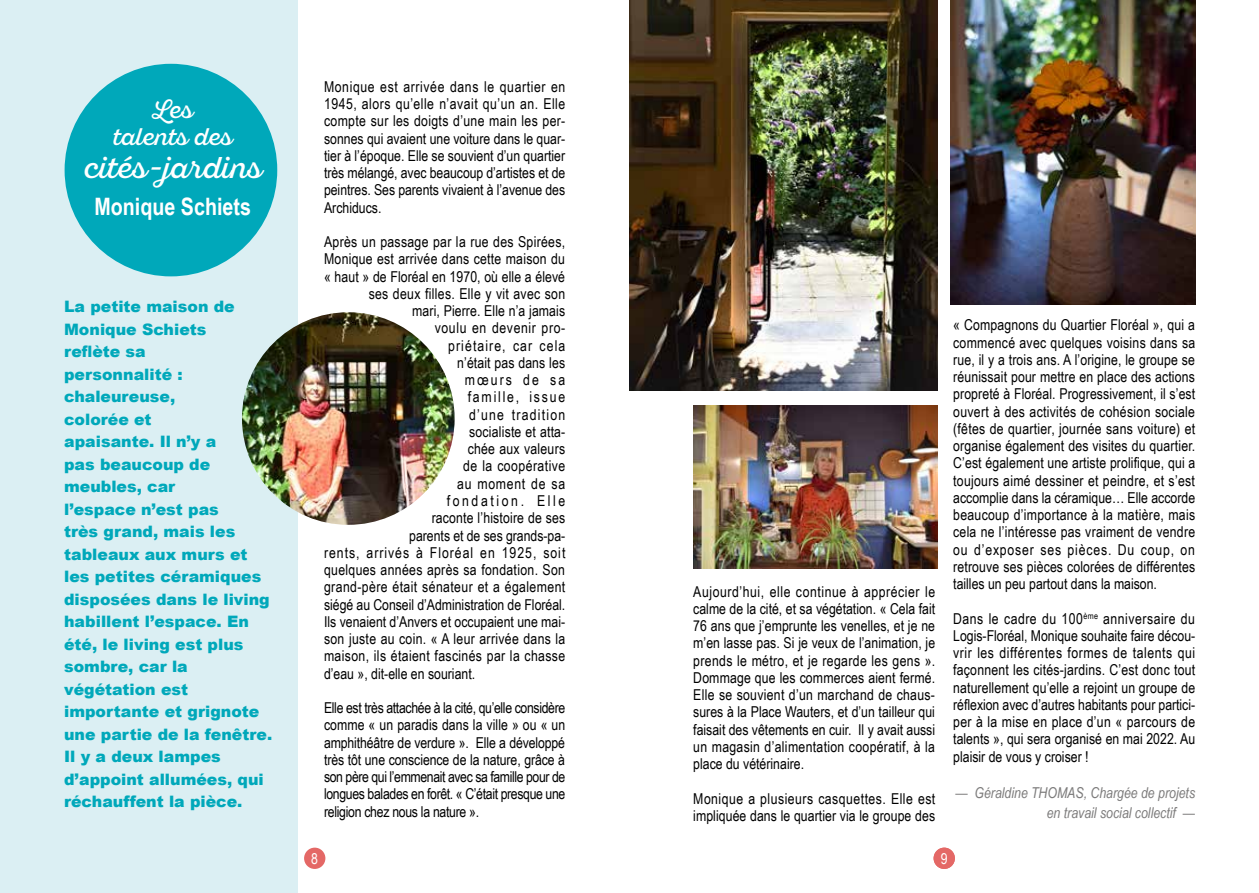
<style>
.page{position:relative;width:1259px;height:893px;background:#fff}
.page>*{position:absolute;margin:0;border:0;box-sizing:border-box;transform-origin:0 0}
.t1{font:30px "Sant Elia Script Alt";color:#fff}
.t2{font:700 24px "Arial Narrow";color:#fff}
.t3{font:24px/27px "Sant Elia Script Alt";color:#fff;text-align:center}
.t4{font:900 15.75px/22.5px "Arial";color:#00a8ba}
.t5{font:15px/17.2px "Arial Narrow";letter-spacing:.01em;color:#000;text-align:justify}
.t6{font:italic 15px/19.5px "Arial Narrow";color:#7c7b7b;text-align:right}
.t7{font:15px "Arial Narrow";letter-spacing:.065em;color:#000}
.t8{font:15px "Arial Narrow";letter-spacing:.04em;color:#000}
.t9{font:15px "Arial Narrow";letter-spacing:.07em;color:#000}
.t10{font:15px "Arial Narrow";letter-spacing:.03em;color:#000}
.t11{font:15px "Arial Narrow";letter-spacing:.08em;color:#000}
.t12{font:15px "Arial Narrow";letter-spacing:.175em;color:#000}
.t13{font:15px "Arial Narrow";letter-spacing:.12em;color:#000}
.t14{font:15px "Arial Narrow";letter-spacing:.045em;color:#000}
.t15{font:15px "Arial Narrow";letter-spacing:.14em;color:#000}
.t16{font:15px "Arial Narrow";color:#fff}
</style>
<div class="page">
<div style="left:304px;top:848px;width:21px;height:21px;background:#e46866;border-radius:50%"></div>
<div style="left:933px;top:848px;width:22px;height:21px;background:#e46866;border-radius:50%"></div>
<img style="left:629px;top:0;width:308px;height:391px">
<img style="left:693px;top:406px;width:244px;height:163px">
<img style="left:950px;top:0;width:245px;height:304px">
<div style="left:0;top:0;width:297px;height:893px;background:#dbeff3"></div>
<div style="left:65px;top:64px;width:212px;height:212px;background:#00a8ba;border-radius:50%"></div>
<img style="left:242px;top:312px;width:212px;height:213px;border-radius:106px">
<h2 class="t3" style="left:113px;top:96px;width:121px">Les talents des</h2>
<h1 class="t1" style="left:84px;top:150px;width:179px">cités-jardins</h1>
<h2 class="t2" style="left:95px;top:193px;width:158px">Monique Schiets</h2>
<p class="t4" style="left:64px;top:295px;width:210px">La petite maison de<br>Monique Schiets<br>reflète sa<br>personnalité : chaleureuse,<br>colorée et<br>apaisante. Il n’y a<br>pas beaucoup de meubles, car<br>l’espace n’est pas<br>très grand, mais les tableaux aux murs et les petites céramiques disposées dans le living habillent l’espace. En été, le living est plus sombre, car la végétation est importante et grignote une partie de la fenêtre.<br>Il y a deux lampes d’appoint allumées, qui réchauffent la pièce.</p>
<p class="t5" style="left:324px;top:78px;width:243px">Monique est arrivée dans le quartier en 1945, alors qu’elle n’avait qu’un an. Elle compte sur les doigts d’une main les per&shy;sonnes qui avaient une voiture dans le quar&shy;tier à l’époque. Elle se souvient d’un quartier très mélangé, avec beaucoup d’artistes et de peintres. Ses parents vivaient à l’avenue des Archiducs.</p>
<p class="t5" style="left:324px;top:233px;width:243px">Après un passage par la rue des Spirées,</p>
<p class="t5" style="left:324px;top:250px;width:242px">Monique est arrivée dans cette maison du</p>
<p class="t5" style="left:324px;top:268px;width:242px">« haut » de Floréal en 1970, où elle a élevé</p>
<p class="t5" style="left:369px;top:285px;width:198px">ses deux filles. Elle y vit avec son</p>
<p class="t5" style="left:412px;top:302px;width:154px">mari, Pierre. Elle n’a jamais</p>
<p class="t8" style="left:435px;top:320px;width:132px">voulu en devenir pro-</p>
<p class="t9" style="left:448px;top:337px;width:119px">priétaire, car cela</p>
<p class="t5" style="left:457px;top:354px;width:109px">n’était pas dans les</p>
<p class="t15" style="left:465px;top:371px;width:102px">mœurs de sa</p>
<p class="t13" style="left:468px;top:389px;width:99px">famille, issue</p>
<p class="t11" style="left:469px;top:406px;width:98px">d’une tradition</p>
<p class="t5" style="left:469px;top:423px;width:98px">socialiste et atta-</p>
<p class="t5" style="left:468px;top:440px;width:99px">chée aux valeurs</p>
<p class="t10" style="left:463px;top:458px;width:104px">de la coopérative</p>
<p class="t14" style="left:457px;top:475px;width:109px">au moment de sa</p>
<p class="t12" style="left:447px;top:492px;width:120px">fondation. Elle</p>
<p class="t5" style="left:432px;top:509px;width:135px">raconte l’histoire de ses</p>
<p class="t5" style="left:409px;top:526px;width:158px">parents et de ses grands-pa-</p>
<p class="t7" style="left:324px;top:544px;width:243px">rents, arrivés à Floréal en 1925, soit</p>
<p class="t5" style="left:324px;top:561px;width:242px">quelques années après sa fondation. Son</p>
<p class="t5" style="left:324px;top:578px;width:243px">grand-père était sénateur et a également</p>
<p class="t5" style="left:324px;top:595px;width:243px">siégé au Conseil d’Administration de Floréal.</p>
<p class="t5" style="left:324px;top:613px;width:243px">Ils venaient d’Anvers et occupaient une mai-</p>
<p class="t5" style="left:324px;top:630px;width:243px">son juste au coin. « A leur arrivée dans la</p>
<p class="t5" style="left:324px;top:647px;width:243px">maison, ils étaient fascinés par la chasse</p>
<p class="t5" style="left:324px;top:664px;width:153px">d’eau », dit-elle en souriant.</p>
<p class="t5" style="left:324px;top:699px;width:243px">Elle est très attachée à la cité, qu’elle considère comme « un paradis dans la ville » ou « un amphithéâtre de verdure ». Elle a développé très tôt une conscience de la nature, grâce à son père qui l’emmenait avec sa famille pour de longues balades en forêt. « C’était presque une religion chez nous la nature ».</p>
<p class="t5" style="left:693px;top:583px;width:244px">Aujourd’hui, elle continue à apprécier le calme de la cité, et sa végétation. « Cela fait 76 ans que j’emprunte les venelles, et je ne m’en lasse pas. Si je veux de l’animation, je prends le métro, et je regarde les gens ».<br>Dommage que les commerces aient fermé.<br>Elle se souvient d’un marchand de chaus&shy;sures à la Place Wauters, et d’un tailleur qui faisait des vêtements en cuir. Il y avait aussi un magasin d’alimentation coopératif, à la place du vétérinaire.</p>
<p class="t5" style="left:693px;top:790px;width:243px">Monique a plusieurs casquettes. Elle est impliquée dans le quartier via le groupe des</p>
<p class="t5" style="left:953px;top:316px;width:244px">« Compagnons du Quartier Floréal », qui a commencé avec quelques voisins dans sa rue, il y a trois ans. A l’origine, le groupe se réunissait pour mettre en place des actions propreté à Floréal. Progressivement, il s’est ouvert à des activités de cohésion sociale (fêtes de quartier, journée sans voiture) et organise également des visites du quartier.<br>C’est également une artiste prolifique, qui a toujours aimé dessiner et peindre, et s’est accomplie dans la céramique… Elle accorde beaucoup d’importance à la matière, mais cela ne l’intéresse pas vraiment de vendre ou d’exposer ses pièces. Du coup, on retrouve ses pièces colorées de différentes tailles un peu partout dans la maison.</p>
<p class="t5" style="left:953px;top:610px;width:244px">Dans le cadre du 100<sup>ème</sup> anniversaire du Logis-Floréal, Monique souhaite faire décou&shy;vrir les différentes formes de talents qui façonnent les cités-jardins. C’est donc tout naturellement qu’elle a rejoint un groupe de réflexion avec d’autres habitants pour partici&shy;per à la mise en place d’un « parcours de talents », qui sera organisé en mai 2022. Au plaisir de vous y croiser !</p>
<p class="t6" style="left:955px;top:783px;width:241px">— Géraldine THOMAS, Chargée de projets en travail social collectif —</p>
<p class="t16" style="left:311px;top:850px;width:8px">8</p>
<p class="t16" style="left:941px;top:850px;width:8px">9</p>
</div>
